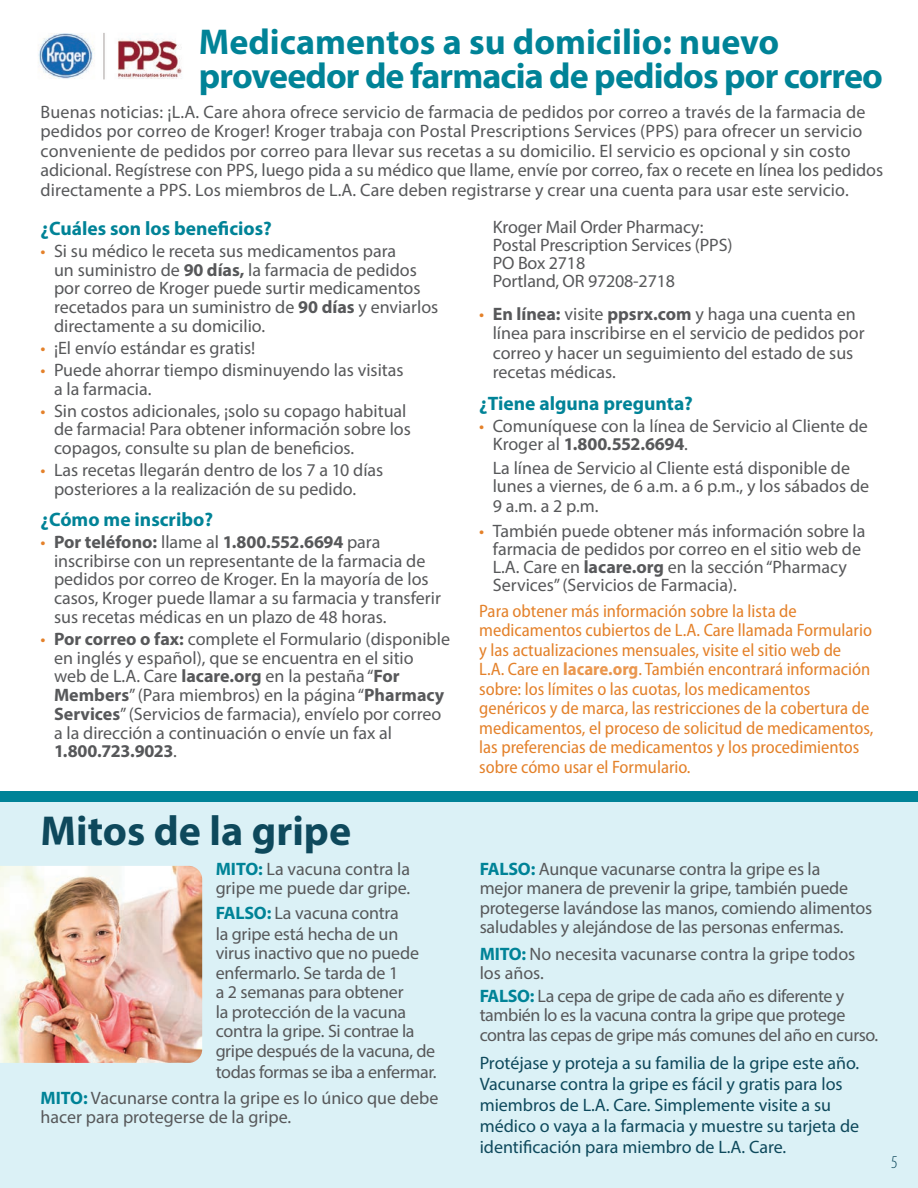
<style>
.page{position:relative;width:918px;height:1188px;background:#fff}
.page>*{position:absolute;margin:0;border:0;box-sizing:border-box;transform-origin:0 0}
.t1{font:700 42px "Myriad Pro";color:#0e495c}
.t2{font:700 36px/34.5px "Myriad Pro";letter-spacing:-.025em;color:#008397}
.t3{font:700 19.5px "Myriad Pro";color:#008397}
.t4{font:18px/18.8px "Myriad Pro";color:#57585a}
.t5{font:semi-condensed 18px/19.5px "Myriad Pro";color:#e4812a}
.t6{font:18px/21px "Myriad Pro";color:#0e495c}
.t7{font:18px/19.5px "Myriad Pro";letter-spacing:-.025em;color:#57585a}
.t8{font:300 condensed 18px "Myriad Pro";color:#0e495c}
.s1{color:#e4812a}
.s2{font-weight:700}
.s3{font-weight:700;color:#ea974f}
.s4{font-weight:700;color:#008397}
</style>
<div class="page">
<div style="left:0;top:796px;width:918px;height:392px;background:#dbf1f6"></div>
<img style="left:38px;top:33px;width:144px;height:46px">
<div style="left:0;top:791px;width:918px;height:11px;background:#008397"></div>
<img style="left:0;top:866px;width:202px;height:197px">
<h2 class="t2" style="left:199px;top:23px;width:686px">Medicamentos a su domicilio: nuevo proveedor de farmacia de pedidos por correo</h2>
<p class="t4" style="left:40px;top:102px;width:844px;line-height:19.5px">Buenas noticias: ¡L.A. Care ahora ofrece servicio de farmacia de pedidos por correo a través de la farmacia de pedidos por correo de Kroger! Kroger trabaja con Postal Prescriptions Services (PPS) para ofrecer un servicio conveniente de pedidos por correo para llevar sus recetas a su domicilio. El servicio es opcional y sin costo adicional. Regístrese con PPS, luego pida a su médico que llame, envíe por correo, fax o recete en línea los pedidos directamente a PPS. Los miembros de L.A. Care deben registrarse y crear una cuenta para usar este servicio.</p>
<h3 class="t3" style="left:40px;top:216px;width:233px">¿Cuáles son los beneficios?</h3>
<p class="t4" style="left:54px;top:241px;width:386px;text-indent:-14px"><span class="s1">•</span> Si su médico le receta sus medicamentos para<br>un suministro de <span class="s2">90 días,</span> la farmacia de pedidos por correo de Kroger puede surtir medicamentos recetados para un suministro de <span class="s2">90 días</span> y enviarlos directamente a su domicilio.</p>
<p class="t4" style="left:40px;top:338px;width:216px"><span class="s1">•</span> ¡El envío estándar es gratis!</p>
<p class="t4" style="left:54px;top:360px;width:351px;text-indent:-14px"><span class="s1">•</span> Puede ahorrar tiempo disminuyendo las visitas a la farmacia.</p>
<p class="t4" style="left:54px;top:401px;width:359px;text-indent:-14px"><span class="s1">•</span> Sin costos adicionales, ¡solo su copago habitual de farmacia! Para obtener información sobre los copagos, consulte su plan de beneficios.</p>
<p class="t4" style="left:54px;top:460px;width:331px;text-indent:-14px"><span class="s1">•</span> Las recetas llegarán dentro de los 7 a 10 días posteriores a la realización de su pedido.</p>
<h3 class="t3" style="left:40px;top:507px;width:174px">¿Cómo me inscribo?</h3>
<p class="t4" style="left:54px;top:532px;width:388px;text-indent:-14px"><span class="s1">•</span> <span class="s2">Por teléfono:</span> llame al <span class="s2">1.800.552.6694</span> para inscribirse con un representante de la farmacia de pedidos por correo de Kroger. En la mayoría de los casos, Kroger puede llamar a su farmacia y transferir sus recetas médicas en un plazo de 48 horas.</p>
<p class="t4" style="left:54px;top:629px;width:398px;text-indent:-14px"><span class="s1">•</span> <span class="s2">Por correo o fax:</span> complete el Formulario (disponible en inglés y español), que se encuentra en el sitio web de L.A. Care <span class="s2">lacare.org</span> en la pestaña “<span class="s2">For Members</span>” (Para miembros) en la página “<span class="s2">Pharmacy Services</span>” (Servicios de farmacia), envíelo por correo a la dirección a continuación o envíe un fax al <span class="s2">1.800.723.9023</span>.</p>
<p class="t4" style="left:493px;top:218px;width:241px;line-height:18px">Kroger Mail Order Pharmacy:<br>Postal Prescription Services (PPS)<br>PO Box 2718<br>Portland, OR 97208-2718</p>
<p class="t4" style="left:493px;top:304px;width:373px;line-height:19.5px;text-indent:-14px"><span class="s1">•</span> <span class="s2">En línea:</span> visite <span class="s2">ppsrx.com</span> y haga una cuenta en línea para inscribirse en el servicio de pedidos por correo y hacer un seguimiento del estado de sus recetas médicas.</p>
<h3 class="t3" style="left:479px;top:391px;width:215px">¿Tiene alguna pregunta?</h3>
<p class="t4" style="left:493px;top:416px;width:377px;line-height:18px;text-indent:-14px"><span class="s1">•</span> Comuníquese con la línea de Servicio al Cliente de<br>Kroger al <span class="s2">1.800.552.6694</span>.</p>
<p class="t4" style="left:493px;top:459px;width:378px;line-height:18px">La línea de Servicio al Cliente está disponible de lunes a viernes, de 6 a.m. a 6 p.m., y los sábados de</p>
<p class="t4" style="left:493px;top:496px;width:107px">9 a.m. a 2 p.m.</p>
<p class="t4" style="left:479px;top:521px;width:388px;line-height:18px;text-align:center"><span class="s1">•</span> También puede obtener más información sobre la farmacia de pedidos por correo en el sitio web de</p>
<p class="t4" style="left:493px;top:557px;width:356px">L.A. Care en <span class="s2">lacare.org</span> en la sección “Pharmacy</p>
<p class="t4" style="left:493px;top:575px;width:246px">Services” (Servicios de Farmacia).</p>
<p class="t5" style="left:479px;top:601px;width:396px">Para obtener más información sobre la lista de medicamentos cubiertos de L.A. Care llamada Formulario y las actualizaciones mensuales, visite el sitio web de<br>L.A. Care en <span class="s3">lacare.org</span>. También encontrará información sobre: los límites o las cuotas, los medicamentos genéricos y de marca, las restricciones de la cobertura de medicamentos, el proceso de solicitud de medicamentos, las preferencias de medicamentos y los procedimientos sobre cómo usar el Formulario.</p>
<h2 class="t1" style="left:40px;top:804px;width:312px">Mitos de la gripe</h2>
<p class="t4" style="left:216px;top:859px;width:196px;line-height:19.5px"><span class="s4">MITO:</span> La vacuna contra la gripe me puede dar gripe.</p>
<p class="t4" style="left:216px;top:902px;width:222px;line-height:19.8px"><span class="s4">FALSO:</span> La vacuna contra<br>la gripe está hecha de un virus inactivo que no puede enfermarlo. Se tarda de 1<br>a 2 semanas para obtener<br>la protección de la vacuna contra la gripe. Si contrae la gripe después de la vacuna, de todas formas se iba a enfermar.</p>
<p class="t4" style="left:40px;top:1088px;width:400px;line-height:19.5px"><span class="s4">MITO:</span> Vacunarse contra la gripe es lo único que debe hacer para protegerse de la gripe.</p>
<p class="t4" style="left:480px;top:859px;width:394px;line-height:19.5px"><span class="s4">FALSO:</span> Aunque vacunarse contra la gripe es la<br>mejor manera de prevenir la gripe, también puede protegerse lavándose las manos, comiendo alimentos saludables y alejándose de las personas enfermas.</p>
<p class="t4" style="left:480px;top:943px;width:377px;line-height:19.5px"><span class="s4">MITO:</span> No necesita vacunarse contra la gripe todos los años.</p>
<p class="t7" style="left:480px;top:986px;width:400px"><span class="s4">FALSO:</span> La cepa de gripe de cada año es diferente y también lo es la vacuna contra la gripe que protege contra las cepas de gripe más comunes del año en curso.</p>
<p class="t6" style="left:480px;top:1052px;width:381px">Protéjase y proteja a su familia de la gripe este año.<br>Vacunarse contra la gripe es fácil y gratis para los miembros de L.A. Care. Simplemente visite a su médico o vaya a la farmacia y muestre su tarjeta de identificación para miembro de L.A. Care.</p>
<p class="t8" style="left:891px;top:1152px;width:8px">5</p>
</div>
